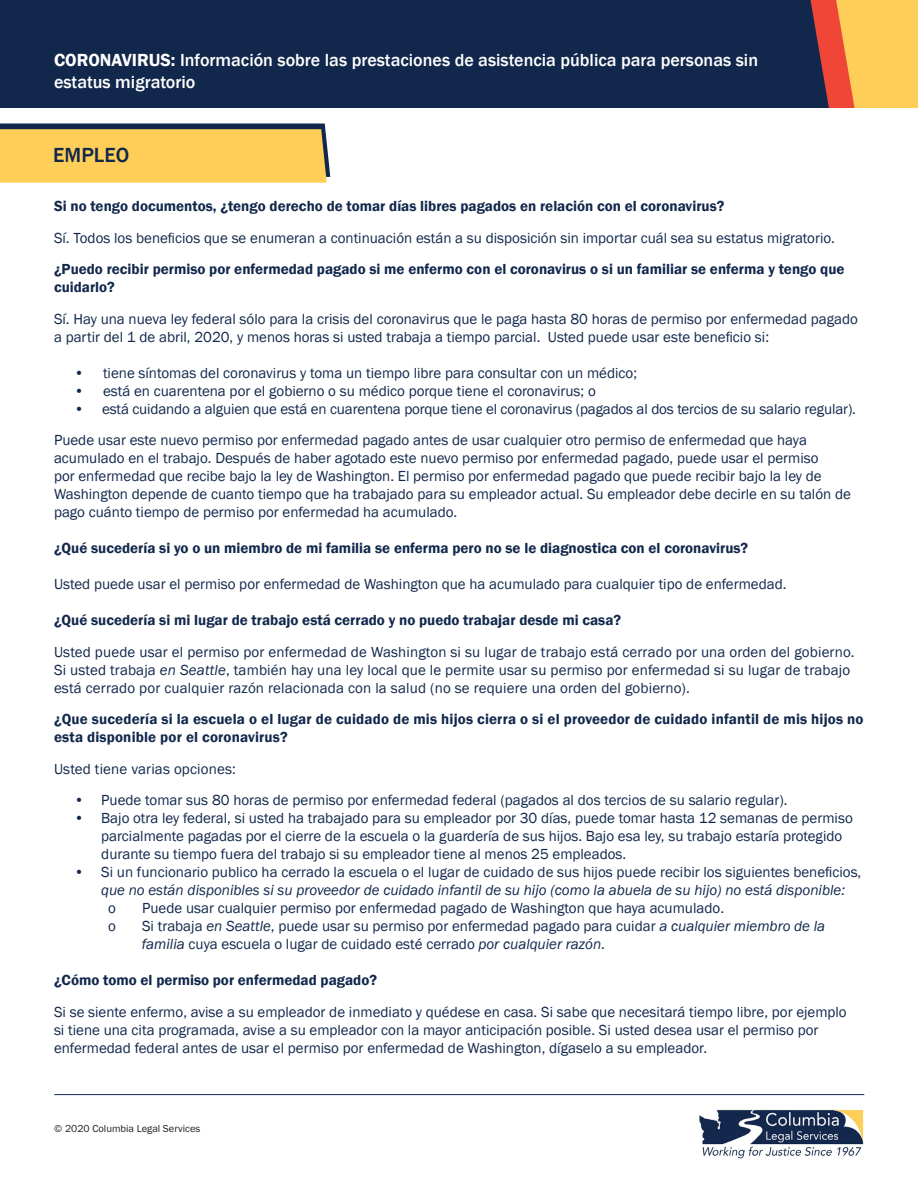
<style>
.page{position:relative;width:918px;height:1188px;background:#fff}
.page>*{position:absolute;margin:0;border:0;box-sizing:border-box;transform-origin:0 0}
.t1{font:500 21px "Franklin Gothic";color:#11274b}
.t2{font:500 18px/21.6px "Franklin Gothic";color:#fff}
.t3{font:15px/18px "Franklin Gothic";color:#11274b}
.t4{font:600 15px/18px "Franklin Gothic";color:#11274b}
.t5{font:10.5px "Franklin Gothic URW Boo";color:#231f20}
.s1{font-weight:600}
.s2{font-style:italic}
</style>
<div class="page">
<img style="left:699px;top:1109px;width:165px;height:50px">
<hr style="left:54px;top:1094px;width:810px;height:1px;background:#11274b">
<div style="left:855px;top:0;width:63px;height:108px;background:#fece58"></div>
<svg style="left:829px;top:0;width:26px;height:108px;background:#f47843"></svg>
<div style="left:0;top:0;width:829px;height:108px;background:#11274b"></div>
<svg style="left:0;top:123px;width:330px;height:60px;background:#e5bd59"></svg>
<p class="t2" style="left:54px;top:50px;width:706px"><span class="s1">CORONAVIRUS:</span> Información sobre las prestaciones de asistencia pública para personas sin estatus migratorio</p>
<p class="t1" style="left:53px;top:142px;width:77px">EMPLEO</p>
<p class="t4" style="left:54px;top:197px;width:672px">Si no tengo documentos, ¿tengo derecho de tomar días libres pagados en relación con el coronavirus?</p>
<p class="t3" style="left:54px;top:229px;width:783px">Sí. Todos los beneficios que se enumeran a continuación están a su disposición sin importar cuál sea su estatus migratorio.</p>
<p class="t4" style="left:54px;top:260px;width:792px">¿Puedo recibir permiso por enfermedad pagado si me enfermo con el coronavirus o si un familiar se enferma y tengo que cuidarlo?</p>
<p class="t3" style="left:54px;top:310px;width:806px">Sí. Hay una nueva ley federal sólo para la crisis del coronavirus que le paga hasta 80 horas de permiso por enfermedad pagado a partir del 1 de abril, 2020, y menos horas si usted trabaja a tiempo parcial. Usted puede usar este beneficio si:</p>
<p class="t3" style="left:74px;top:364px;width:564px">• tiene síntomas del coronavirus y toma un tiempo libre para consultar con un médico;</p>
<p class="t3" style="left:74px;top:382px;width:523px">• está en cuarentena por el gobierno o su médico porque tiene el coronavirus; o</p>
<p class="t3" style="left:74px;top:400px;width:783px">• está cuidando a alguien que está en cuarentena porque tiene el coronavirus (pagados al dos tercios de su salario regular).</p>
<p class="t3" style="left:54px;top:431px;width:799px">Puede usar este nuevo permiso por enfermedad pagado antes de usar cualquier otro permiso de enfermedad que haya acumulado en el trabajo. Después de haber agotado este nuevo permiso por enfermedad pagado, puede usar el permiso<br>por enfermedad que recibe bajo la ley de Washington. El permiso por enfermedad pagado que puede recibir bajo la ley de Washington depende de cuanto tiempo que ha trabajado para su empleador actual. Su empleador debe decirle en su talón de pago cuánto tiempo de permiso por enfermedad ha acumulado.</p>
<p class="t4" style="left:54px;top:539px;width:696px">¿Qué sucedería si yo o un miembro de mi familia se enferma pero no se le diagnostica con el coronavirus?</p>
<p class="t3" style="left:54px;top:575px;width:734px">Usted puede usar el permiso por enfermedad de Washington que ha acumulado para cualquier tipo de enfermedad.</p>
<p class="t4" style="left:54px;top:611px;width:569px">¿Qué sucedería si mi lugar de trabajo está cerrado y no puedo trabajar desde mi casa?</p>
<p class="t3" style="left:54px;top:643px;width:802px">Usted puede usar el permiso por enfermedad de Washington si su lugar de trabajo está cerrado por una orden del gobierno.<br>Si usted trabaja <span class="s2">en Seattle</span>, también hay una ley local que le permite usar su permiso por enfermedad si su lugar de trabajo está cerrado por cualquier razón relacionada con la salud (no se requiere una orden del gobierno).</p>
<p class="t4" style="left:54px;top:710px;width:811px">¿Que sucedería si la escuela o el lugar de cuidado de mis hijos cierra o si el proveedor de cuidado infantil de mis hijos no esta disponible por el coronavirus?</p>
<p class="t3" style="left:54px;top:760px;width:183px">Usted tiene varias opciones:</p>
<p class="t3" style="left:74px;top:791px;width:715px">• Puede tomar sus 80 horas de permiso por enfermedad federal (pagados al dos tercios de su salario regular).</p>
<p class="t3" style="left:101px;top:809px;width:753px;text-indent:-27px">• Bajo otra ley federal, si usted ha trabajado para su empleador por 30 días, puede tomar hasta 12 semanas de permiso parcialmente pagadas por el cierre de la escuela o la guardería de sus hijos. Bajo esa ley, su trabajo estaría protegido durante su tiempo fuera del trabajo si su empleador tiene al menos 25 empleados.</p>
<p class="t3" style="left:101px;top:863px;width:762px;text-indent:-27px">• Si un funcionario publico ha cerrado la escuela o el lugar de cuidado de sus hijos puede recibir los siguientes beneficios, <span class="s2">que no están disponibles si su proveedor de cuidado infantil de su hijo (como la abuela de su hijo) no está disponible:</span></p>
<p class="t3" style="left:108px;top:899px;width:9px">o</p>
<p class="t3" style="left:142px;top:899px;width:584px">Puede usar cualquier permiso por enfermedad pagado de Washington que haya acumulado.</p>
<p class="t3" style="left:108px;top:917px;width:9px">o</p>
<p class="t3" style="left:142px;top:917px;width:685px">Si trabaja <span class="s2">en Seattle</span>, puede usar su permiso por enfermedad pagado para cuidar <span class="s2">a cualquier miembro de la familia</span> cuya escuela o lugar de cuidado esté cerrado <span class="s2">por cualquier razón</span>.</p>
<p class="t4" style="left:54px;top:971px;width:325px">¿Cómo tomo el permiso por enfermedad pagado?</p>
<p class="t3" style="left:54px;top:1003px;width:794px">Si se siente enfermo, avise a su empleador de inmediato y quédese en casa. Si sabe que necesitará tiempo libre, por ejemplo si tiene una cita programada, avise a su empleador con la mayor anticipación posible. Si usted desea usar el permiso por enfermedad federal antes de usar el permiso por enfermedad de Washington, dígaselo a su empleador.</p>
<p class="t5" style="left:54px;top:1122px;width:148px">© 2020 Columbia Legal Services</p>
</div>
